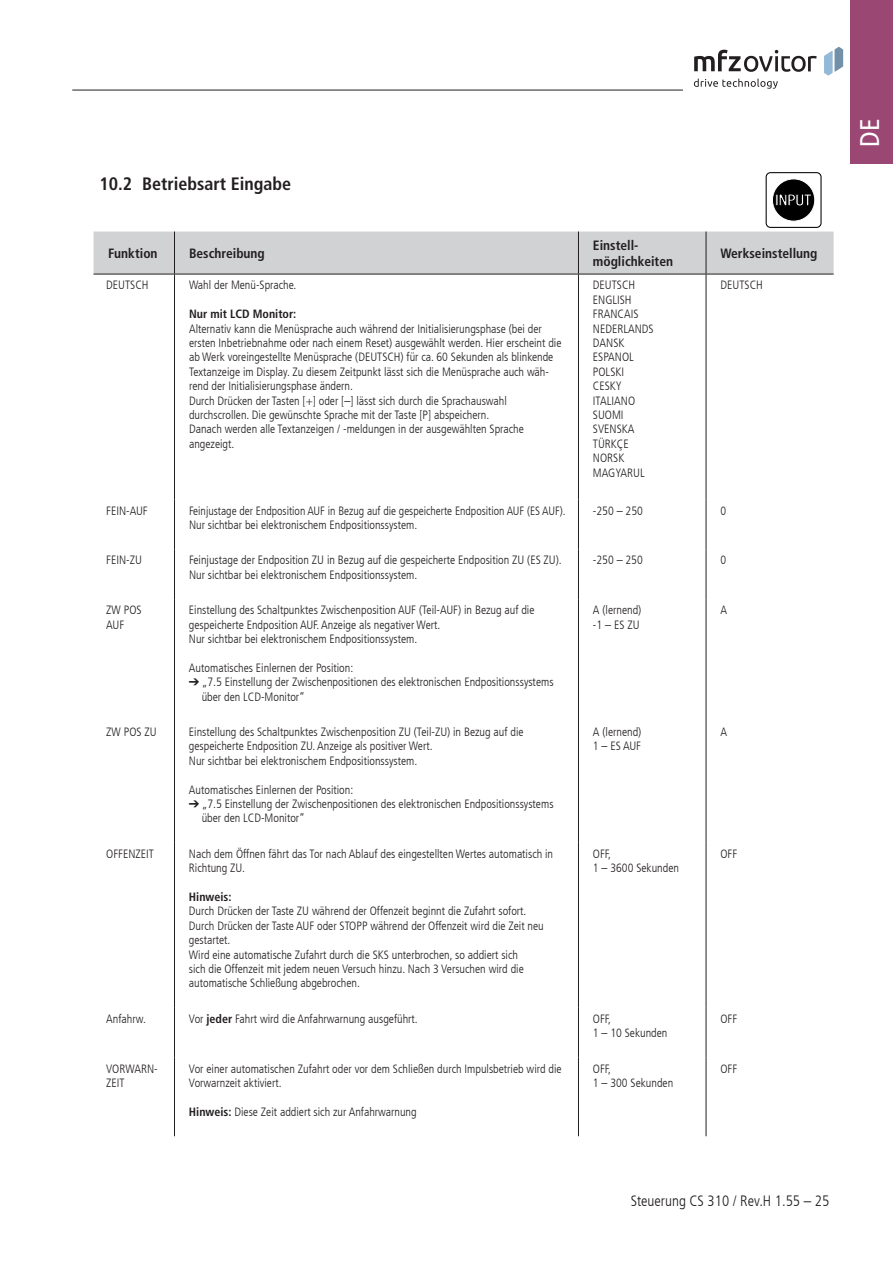
<style>
.page{position:relative;width:893px;height:1263px;background:#fff}
.page>*{position:absolute;margin:0;border:0;box-sizing:border-box;transform-origin:0 0}
.t1{font:condensed 27px "Frutiger LT Com";color:#fff}
.t2{font:700 condensed 18px "Frutiger LT Com";color:#231f20}
.t3{font:300 condensed 15px "Frutiger LT Com";color:#231f20}
.t4{font:700 condensed 13.5px/16.2px "Frutiger LT Com";color:#231f20}
.t5{font:300 condensed 12px/14.4px "Frutiger LT Com";color:#231f20}
.t6{font:700 condensed 12px "Frutiger LT Com";color:#231f20}
.s1{font-weight:700}
</style>
<div class="page">
<div style="left:850px;top:0;width:43px;height:164px;background:#9b4773"></div>
<svg style="left:824px;top:47px;width:19px;height:29px"></svg>
<svg style="left:694px;top:50px;width:123px;height:22px"></svg>
<svg style="left:694px;top:79px;width:84px;height:10px"></svg>
<hr style="left:72px;top:90px;width:611px;height:1px;background:#231f20">
<div style="left:766px;top:172px;width:55px;height:56px;border:1px solid #000;border-radius:4px"></div>
<div style="left:772px;top:179px;width:43px;height:42px;background:#000;border-radius:50%"></div>
<div style="left:772px;top:179px;width:43px;height:42px;border:1px solid #fff;border-radius:50%"></div>
<svg style="left:775px;top:194px;width:36px;height:12px"></svg>
<div style="left:94px;top:232px;width:740px;height:42px;background:#d1d2d4"></div>
<hr style="left:174px;top:274px;width:1px;height:226px;background:#231f20">
<hr style="left:578px;top:274px;width:1px;height:226px;background:#231f20">
<hr style="left:706px;top:274px;width:1px;height:226px;background:#231f20">
<hr style="left:174px;top:500px;width:1px;height:49px;background:#231f20">
<hr style="left:578px;top:500px;width:1px;height:49px;background:#231f20">
<hr style="left:706px;top:500px;width:1px;height:49px;background:#231f20">
<hr style="left:174px;top:549px;width:1px;height:50px;background:#231f20">
<hr style="left:578px;top:549px;width:1px;height:50px;background:#231f20">
<hr style="left:706px;top:549px;width:1px;height:50px;background:#231f20">
<hr style="left:174px;top:599px;width:1px;height:122px;background:#231f20">
<hr style="left:578px;top:599px;width:1px;height:122px;background:#231f20">
<hr style="left:706px;top:599px;width:1px;height:122px;background:#231f20">
<hr style="left:174px;top:721px;width:1px;height:122px;background:#231f20">
<hr style="left:578px;top:721px;width:1px;height:122px;background:#231f20">
<hr style="left:706px;top:721px;width:1px;height:122px;background:#231f20">
<hr style="left:174px;top:843px;width:1px;height:165px;background:#231f20">
<hr style="left:578px;top:843px;width:1px;height:165px;background:#231f20">
<hr style="left:706px;top:843px;width:1px;height:165px;background:#231f20">
<hr style="left:174px;top:1008px;width:1px;height:50px;background:#231f20">
<hr style="left:578px;top:1008px;width:1px;height:50px;background:#231f20">
<hr style="left:706px;top:1008px;width:1px;height:50px;background:#231f20">
<hr style="left:174px;top:1058px;width:1px;height:78px;background:#231f20">
<hr style="left:578px;top:1058px;width:1px;height:78px;background:#231f20">
<hr style="left:706px;top:1058px;width:1px;height:78px;background:#231f20">
<hr style="left:174px;top:232px;width:1px;height:42px;background:#231f20">
<hr style="left:578px;top:232px;width:1px;height:42px;background:#231f20">
<hr style="left:706px;top:232px;width:1px;height:42px;background:#231f20">
<hr style="left:94px;top:274px;width:80px;height:1px;background:#231f20">
<hr style="left:174px;top:274px;width:404px;height:1px;background:#231f20">
<hr style="left:578px;top:274px;width:128px;height:1px;background:#231f20">
<hr style="left:706px;top:274px;width:128px;height:1px;background:#231f20">
<h2 class="t2" style="left:100px;top:173px;width:193px">10.2 Betriebsart Eingabe</h2>
<p class="t4" style="left:108px;top:245px;width:51px">Funktion</p>
<p class="t4" style="left:189px;top:245px;width:77px">Beschreibung</p>
<p class="t4" style="left:593px;top:237px;width:82px">Einstell&shy;möglichkeiten</p>
<p class="t4" style="left:720px;top:245px;width:98px">Werkseinstellung</p>
<p class="t5" style="left:106px;top:278px;width:44px">DEUTSCH</p>
<p class="t5" style="left:189px;top:278px;width:109px">Wahl der Menü-Sprache.</p>
<p class="t6" style="left:189px;top:307px;width:109px">Nur mit LCD Monitor:</p>
<p class="t5" style="left:189px;top:321px;width:374px">Alternativ kann die Menüsprache auch während der Initialisierungsphase (bei der ersten Inbetriebnahme oder nach einem Reset) ausgewählt werden. Hier erscheint die ab Werk voreingestellte Menüsprache (DEUTSCH) für ca. 60 Sekunden als blinkende Textanzeige im Display. Zu diesem Zeitpunkt lässt sich die Menüsprache auch wäh&shy;rend der Initialisierungsphase ändern.<br>Durch Drücken der Tasten [+] oder [–] lässt sich durch die Sprachauswahl durchscrollen. Die gewünschte Sprache mit der Taste [P] abspeichern.<br>Danach werden alle Textanzeigen / -meldungen in der ausgewählten Sprache angezeigt.</p>
<p class="t5" style="left:593px;top:278px;width:62px">DEUTSCH<br>ENGLISH<br>FRANCAIS<br>NEDERLANDS<br>DANSK<br>ESPANOL<br>POLSKI<br>CESKY<br>ITALIANO<br>SUOMI<br>SVENSKA<br>TÜRKÇE<br>NORSK<br>MAGYARUL</p>
<p class="t5" style="left:720px;top:278px;width:44px">DEUTSCH</p>
<p class="t5" style="left:106px;top:503px;width:43px">FEIN-AUF</p>
<p class="t5" style="left:189px;top:503px;width:378px">Feinjustage der Endposition AUF in Bezug auf die gespeicherte Endposition AUF (ES AUF).<br>Nur sichtbar bei elektronischem Endpositionssystem.</p>
<p class="t5" style="left:593px;top:503px;width:51px">-250 – 250</p>
<p class="t5" style="left:720px;top:503px;width:7px">0</p>
<p class="t5" style="left:106px;top:553px;width:37px">FEIN-ZU</p>
<p class="t5" style="left:189px;top:553px;width:374px">Feinjustage der Endposition ZU in Bezug auf die gespeicherte Endposition ZU (ES ZU).<br>Nur sichtbar bei elektronischem Endpositionssystem.</p>
<p class="t5" style="left:593px;top:553px;width:51px">-250 – 250</p>
<p class="t5" style="left:720px;top:553px;width:7px">0</p>
<p class="t5" style="left:106px;top:603px;width:37px">ZW POS<br>AUF</p>
<p class="t5" style="left:189px;top:603px;width:347px">Einstellung des Schaltpunktes Zwischenposition AUF (Teil-AUF) in Bezug auf die gespeicherte Endposition AUF. Anzeige als negativer Wert.<br>Nur sichtbar bei elektronischem Endpositionssystem.</p>
<p class="t5" style="left:189px;top:660px;width:166px">Automatisches Einlernen der Position:</p>
<p class="t5" style="left:202px;top:675px;width:353px;text-indent:-13px">➔ „7.5 Einstellung der Zwischenpositionen des elektronischen Endpositionssystems über den LCD-Monitor“</p>
<p class="t5" style="left:593px;top:603px;width:50px">A (lernend) -1 – ES ZU</p>
<p class="t5" style="left:720px;top:603px;width:8px">A</p>
<p class="t5" style="left:106px;top:725px;width:52px">ZW POS ZU</p>
<p class="t5" style="left:189px;top:725px;width:336px">Einstellung des Schaltpunktes Zwischenposition ZU (Teil-ZU) in Bezug auf die gespeicherte Endposition ZU. Anzeige als positiver Wert.<br>Nur sichtbar bei elektronischem Endpositionssystem.</p>
<p class="t5" style="left:189px;top:782px;width:166px">Automatisches Einlernen der Position:</p>
<p class="t5" style="left:202px;top:797px;width:353px;text-indent:-13px">➔ „7.5 Einstellung der Zwischenpositionen des elektronischen Endpositionssystems über den LCD-Monitor“</p>
<p class="t5" style="left:106px;top:846px;width:49px">OFFENZEIT</p>
<p class="t5" style="left:189px;top:846px;width:366px">Nach dem Öffnen fährt das Tor nach Ablauf des eingestellten Wertes automatisch in<br>Richtung ZU.</p>
<p class="t6" style="left:189px;top:890px;width:44px">Hinweis:</p>
<p class="t5" style="left:189px;top:904px;width:356px">Durch Drücken der Taste ZU während der Offenzeit beginnt die Zufahrt sofort.<br>Durch Drücken der Taste AUF oder STOPP während der Offenzeit wird die Zeit neu gestartet.<br>Wird eine automatische Zufahrt durch die SKS unterbrochen, so addiert sich<br>sich die Offenzeit mit jedem neuen Versuch hinzu. Nach 3 Versuchen wird die automatische Schließung abgebrochen.</p>
<p class="t5" style="left:593px;top:725px;width:50px">A (lernend)<br>1 – ES AUF</p>
<p class="t5" style="left:720px;top:725px;width:8px">A</p>
<p class="t5" style="left:593px;top:846px;width:88px">OFF,<br>1 – 3600 Sekunden</p>
<p class="t5" style="left:720px;top:846px;width:18px">OFF</p>
<p class="t5" style="left:106px;top:1011px;width:41px">Anfahrw.</p>
<p class="t5" style="left:189px;top:1011px;width:230px">Vor <span class="s1">jeder</span> Fahrt wird die Anfahrwarnung ausgeführt.</p>
<p class="t5" style="left:593px;top:1011px;width:76px">OFF,<br>1 – 10 Sekunden</p>
<p class="t5" style="left:720px;top:1011px;width:18px">OFF</p>
<p class="t5" style="left:106px;top:1061px;width:53px">VORWARN-<br>ZEIT</p>
<p class="t5" style="left:189px;top:1061px;width:374px">Vor einer automatischen Zufahrt oder vor dem Schließen durch Impulsbetrieb wird die<br>Vorwarnzeit aktiviert.</p>
<p class="t5" style="left:189px;top:1104px;width:229px"><span class="s1">Hinweis:</span> Diese Zeit addiert sich zur Anfahrwarnung</p>
<p class="t5" style="left:593px;top:1061px;width:82px">OFF,<br>1 – 300 Sekunden</p>
<p class="t5" style="left:720px;top:1061px;width:18px">OFF</p>
<p class="t3" style="left:631px;top:1192px;width:200px">Steuerung CS 310 / Rev.H 1.55 – 25</p>
<h1 class="t1" style="left:854px;top:147px;width:29px;rotate:-90deg">DE</h1>
</div>
